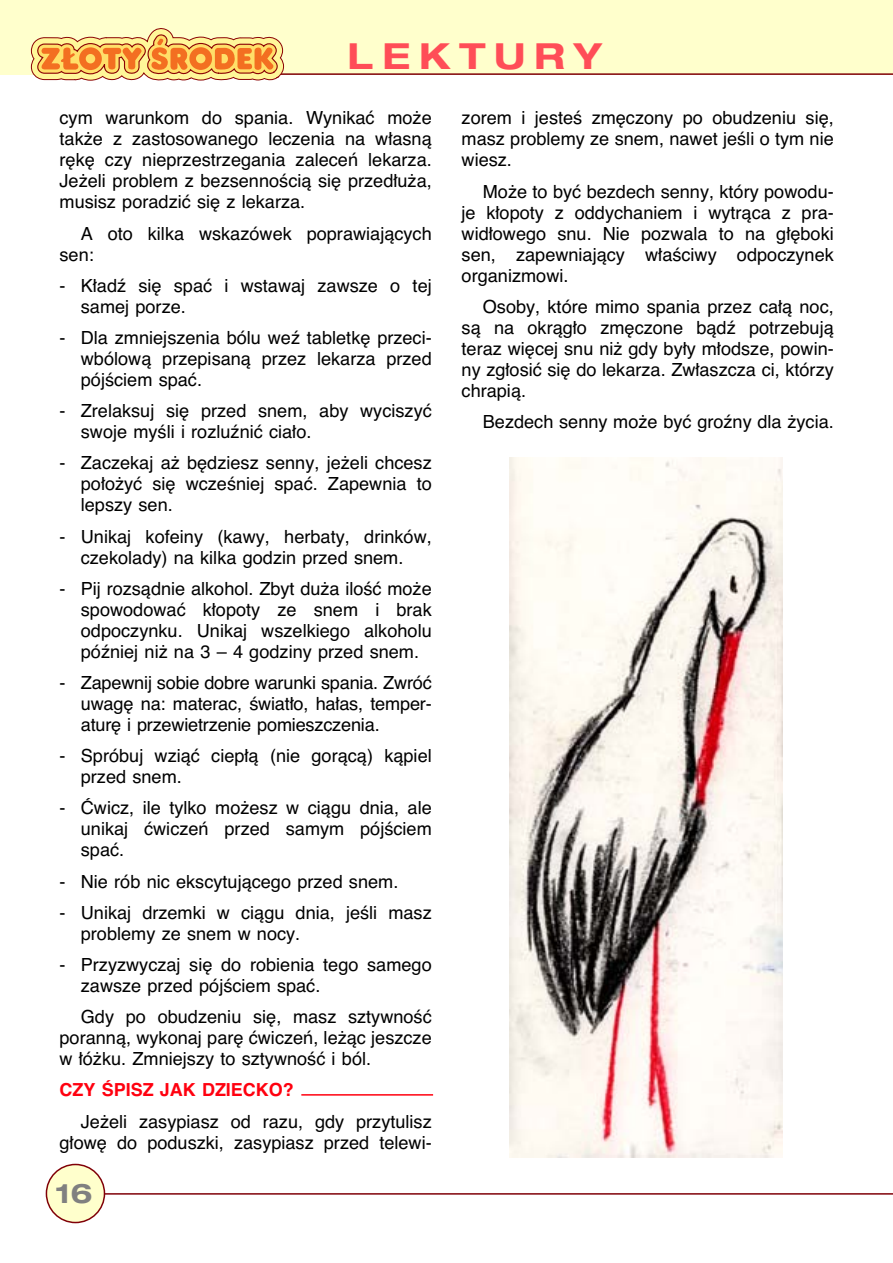
<style>
.page{position:relative;width:893px;height:1263px;background:#fff}
.page>*{position:absolute;margin:0;border:0;box-sizing:border-box;transform-origin:0 0}
.t1{font:36px "Phelvetica Neu Bold Extended";letter-spacing:.245em;color:#ff4d57}
.t2{font:27px "Phelvetica Neu Bold Extended";color:#808080}
.t3{font:17.25px/21px "Phelvetica";color:#000;text-align:justify}
.t4{font:700 17.25px "Phelvetica";color:#ff000f}
</style>
<div class="page">
<div style="left:0;top:0;width:892px;height:74px;background:#ffc"></div>
<hr style="left:103px;top:1193px;width:789px;height:2px;background:#800008">
<hr style="left:275px;top:73px;width:617px;height:2px;background:#800008">
<svg style="left:30px;top:29px;width:299px;height:52px"></svg>
<svg style="left:46px;top:1164px;width:59px;height:59px"></svg>
<hr style="left:301px;top:1094px;width:132px;height:2px;background:#ff000f">
<img style="left:509px;top:457px;width:273px;height:701px">
<h1 class="t1" style="left:347px;top:43px;width:256px">LEKTURY</h1>
<p class="t3" style="left:60px;top:109px;width:374px">cym warunkom do spania. Wynikaç mo˝e tak˝e z zastosowanego leczenia na w∏asnà r´k´ czy nieprzestrzegania zaleceƒ lekarza.<br>Je˝eli problem z bezsennoÊcià si´ przed∏u˝a, musisz poradziç si´ z lekarza.</p>
<p class="t3" style="left:60px;top:224px;width:374px;text-indent:21px">A oto kilka wskazówek poprawiajàcych sen:</p>
<p class="t3" style="left:81px;top:276px;width:352px;text-indent:-21px">- K∏adê si´ spaç i wstawaj zawsze o tej samej porze.</p>
<p class="t3" style="left:81px;top:329px;width:352px;text-indent:-21px">- Dla zmniejszenia bólu weê tabletk´ przeci&shy;wbólowà przepisanà przez lekarza przed pójÊciem spaç.</p>
<p class="t3" style="left:81px;top:402px;width:352px;text-indent:-21px">- Zrelaksuj si´ przed snem, aby wyciszyç swoje myÊli i rozluêniç cia∏o.</p>
<p class="t3" style="left:81px;top:454px;width:352px;text-indent:-21px">- Zaczekaj a˝ b´dziesz senny, je˝eli chcesz po∏o˝yç si´ wczeÊniej spaç. Zapewnia to lepszy sen.</p>
<p class="t3" style="left:60px;top:527px;width:374px;text-align:center">- Unikaj kofeiny (kawy, herbaty, drinków, czekolady) na kilka godzin przed snem.</p>
<p class="t3" style="left:81px;top:579px;width:352px;text-indent:-21px">- Pij rozsàdnie alkohol. Zbyt du˝a iloÊç mo˝e spowodowaç k∏opoty ze snem i brak odpoczynku. Unikaj wszelkiego alkoholu póêniej ni˝ na 3 – 4 godziny przed snem.</p>
<p class="t3" style="left:81px;top:674px;width:352px;text-indent:-21px">- Zapewnij sobie dobre warunki spania. Zwróç uwag´ na: materac, Êwiat∏o, ha∏as, temper&shy;atur´ i przewietrzenie pomieszczenia.</p>
<p class="t3" style="left:81px;top:747px;width:352px;text-indent:-21px">- Spróbuj wziàç ciep∏à (nie goràcà) kàpiel przed snem.</p>
<p class="t3" style="left:81px;top:799px;width:352px;text-indent:-21px">- åwicz, ile tylko mo˝esz w ciàgu dnia, ale unikaj çwiczeƒ przed samym pójÊciem spaç.</p>
<p class="t3" style="left:60px;top:872px;width:340px">- Nie rób nic ekscytujàcego przed snem.</p>
<p class="t3" style="left:81px;top:904px;width:352px;text-indent:-21px">- Unikaj drzemki w ciàgu dnia, jeÊli masz problemy ze snem w nocy.</p>
<p class="t3" style="left:81px;top:956px;width:352px;text-indent:-21px">- Przyzwyczaj si´ do robienia tego samego zawsze przed pójÊciem spaç.</p>
<p class="t3" style="left:60px;top:1008px;width:374px;text-indent:21px">Gdy po obudzeniu si´, masz sztywnoÊç porannà, wykonaj par´ çwiczeƒ, le˝àc jeszcze w ∏ó˝ku. Zmniejszy to sztywnoÊç i ból.</p>
<p class="t4" style="left:60px;top:1083px;width:236px">CZY ÂPISZ JAK DZIECKO?</p>
<p class="t3" style="left:60px;top:1112px;width:374px;text-align:right">Je˝eli zasypiasz od razu, gdy przytulisz g∏ow´ do poduszki, zasypiasz przed telewi-</p>
<h2 class="t2" style="left:56px;top:1183px;width:39px">16</h2>
<p class="t3" style="left:461px;top:109px;width:374px">zorem i jesteÊ zm´czony po obudzeniu si´, masz problemy ze snem, nawet jeÊli o tym nie wiesz.</p>
<p class="t3" style="left:461px;top:182px;width:374px;text-indent:21px">Mo˝e to byç bezdech senny, który powodu&shy;je k∏opoty z oddychaniem i wytràca z pra&shy;wid∏owego snu. Nie pozwala to na g∏´boki sen, zapewniajàcy w∏aÊciwy odpoczynek organizmowi.</p>
<p class="t3" style="left:461px;top:297px;width:374px;text-indent:21px">Osoby, które mimo spania przez ca∏à noc, sà na okràg∏o zm´czone bàdê potrzebujà teraz wi´cej snu ni˝ gdy by∏y m∏odsze, powin&shy;ny zg∏osiç si´ do lekarza. Zw∏aszcza ci, którzy chrapià.</p>
<p class="t3" style="left:483px;top:413px;width:352px">Bezdech senny mo˝e byç groêny dla ˝ycia.</p>
</div>
